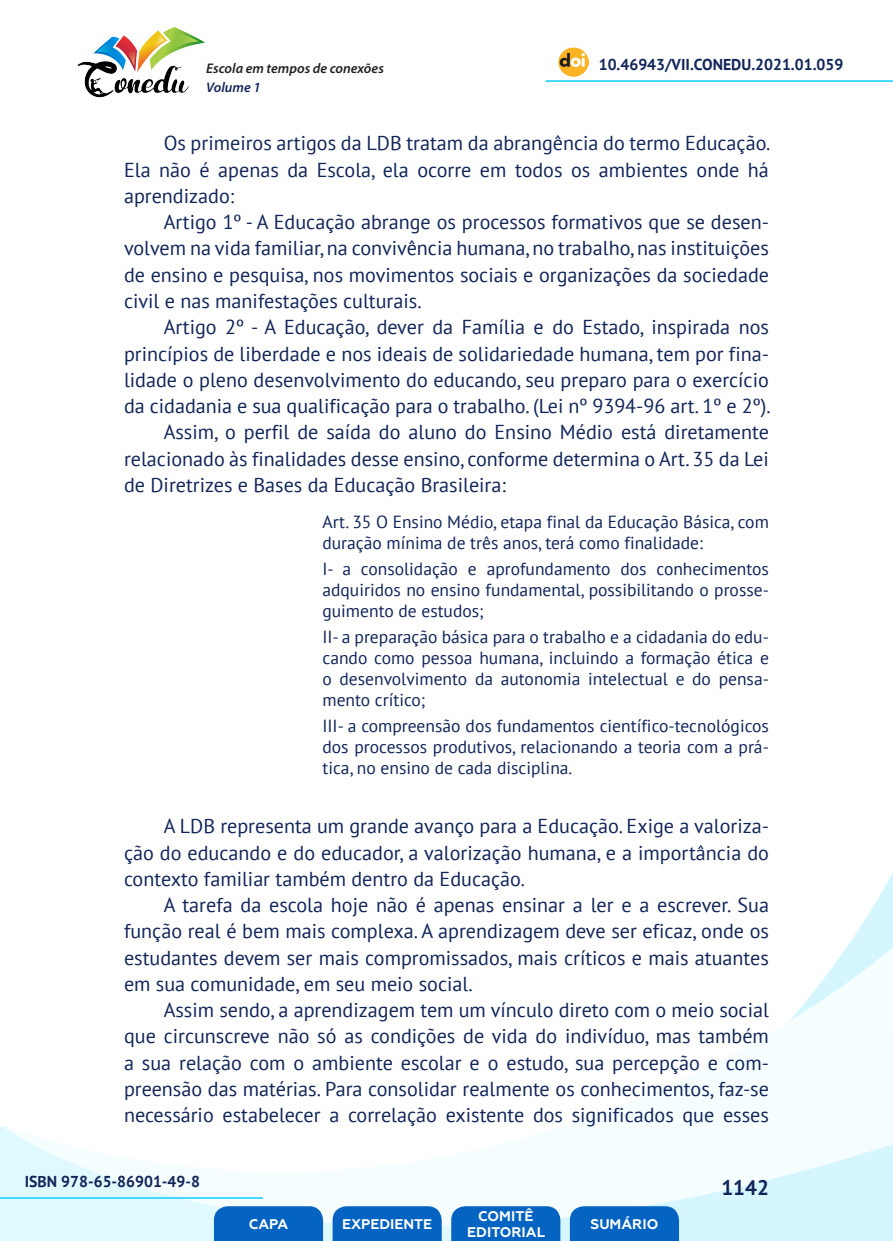
<style>
.page{position:relative;width:893px;height:1241px;background:#fff}
.page>*{position:absolute;margin:0;border:0;box-sizing:border-box;transform-origin:0 0}
.t1{font:700 21px "PT Sans";color:#112558}
._8_CORPO{font:20.12px/26.2px "PT Sans";color:#112558;text-align:justify}
._12_CITACAO{font:17.5px/21px "PT Sans";color:#112558;text-align:justify}
.t2{font:700 15.75px "PT Sans";color:#112558}
.t3{font:700 14px/16.8px "Geometria";color:#fff;text-align:center}
.t4{font:italic 600 14px "Myriad Pro";color:#231f20}
.t5{font:italic 600 14px "Myriad Pro";color:#112558}
</style>
<div class="page">
<svg style="left:848px;top:873px;width:45px;height:73px"></svg>
<svg style="left:0;top:946px;width:893px;height:294px"></svg>
<hr style="left:0;top:1196px;width:263px;height:2px;background:#2dd4fe">
<hr style="left:546px;top:80px;width:347px;height:2px;background:#2dd4fe">
<img style="left:559px;top:47px;width:30px;height:30px">
<img style="left:77px;top:27px;width:128px;height:71px">
<svg style="left:214px;top:1205px;width:109px;height:35px;background:#126bc4"></svg>
<svg style="left:333px;top:1205px;width:109px;height:35px;background:#126bc4"></svg>
<svg style="left:451px;top:1205px;width:109px;height:35px;background:#126bc4"></svg>
<svg style="left:570px;top:1205px;width:109px;height:35px;background:#116bc4"></svg>
<p class="t4" style="left:206px;top:59px;width:179px">Escola em tempos de conexões</p>
<p class="t2" style="left:599px;top:54px;width:246px">10.46943/VII.CONEDU.2021.01.059</p>
<p class="t5" style="left:206px;top:78px;width:56px">Volume 1</p>
<p class="_8_CORPO" style="left:124px;top:130px;width:648px;text-indent:40px">Os primeiros artigos da LDB tratam da abrangência do termo Educação.<br>Ela não é apenas da Escola, ela ocorre em todos os ambientes onde há aprendizado:</p>
<p class="_8_CORPO" style="left:124px;top:208px;width:646px;text-indent:40px">Artigo 1º - A Educação abrange os processos formativos que se desen&shy;volvem na vida familiar, na convivência humana, no trabalho, nas instituições de ensino e pesquisa, nos movimentos sociais e organizações da sociedade civil e nas manifestações culturais.</p>
<p class="_8_CORPO" style="left:124px;top:313px;width:648px;text-indent:40px">Artigo 2º - A Educação, dever da Família e do Estado, inspirada nos princípios de liberdade e nos ideais de solidariedade humana, tem por fina&shy;lidade o pleno desenvolvimento do educando, seu preparo para o exercício da cidadania e sua qualificação para o trabalho. (Lei nº 9394-96 art. 1º e 2º).</p>
<p class="_8_CORPO" style="left:124px;top:418px;width:646px;text-indent:40px">Assim, o perfil de saída do aluno do Ensino Médio está diretamente relacionado às finalidades desse ensino, conforme determina o Art. 35 da Lei de Diretrizes e Bases da Educação Brasileira:</p>
<p class="_12_CITACAO" style="left:322px;top:510px;width:448px">Art. 35 O Ensino Médio, etapa final da Educação Básica, com duração mínima de três anos, terá como finalidade:</p>
<p class="_12_CITACAO" style="left:322px;top:557px;width:448px">I- a consolidação e aprofundamento dos conhecimentos adquiridos no ensino fundamental, possibilitando o prosse&shy;guimento de estudos;</p>
<p class="_12_CITACAO" style="left:322px;top:625px;width:448px">II- a preparação básica para o trabalho e a cidadania do edu&shy;cando como pessoa humana, incluindo a formação ética e o desenvolvimento da autonomia intelectual e do pensa&shy;mento crítico;</p>
<p class="_12_CITACAO" style="left:322px;top:714px;width:448px">III- a compreensão dos fundamentos científico-tecnológicos dos processos produtivos, relacionando a teoria com a prá&shy;tica, no ensino de cada disciplina.</p>
<p class="_8_CORPO" style="left:124px;top:812px;width:646px;text-indent:40px">A LDB representa um grande avanço para a Educação. Exige a valoriza&shy;ção do educando e do educador, a valorização humana, e a importância do contexto familiar também dentro da Educação.</p>
<p class="_8_CORPO" style="left:124px;top:891px;width:646px;text-indent:40px">A tarefa da escola hoje não é apenas ensinar a ler e a escrever. Sua função real é bem mais complexa. A aprendizagem deve ser eficaz, onde os estudantes devem ser mais compromissados, mais críticos e mais atuantes em sua comunidade, em seu meio social.</p>
<p class="_8_CORPO" style="left:124px;top:996px;width:646px;text-indent:40px">Assim sendo, a aprendizagem tem um vínculo direto com o meio social que circunscreve não só as condições de vida do indivíduo, mas também a sua relação com o ambiente escolar e o estudo, sua percepção e com&shy;preensão das matérias. Para consolidar realmente os conhecimentos, faz-se necessário estabelecer a correlação existente dos significados que esses</p>
<p class="t2" style="left:25px;top:1170px;width:177px">ISBN 978-65-86901-49-8</p>
<p class="t3" style="left:249px;top:1215px;width:41px">CAPA</p>
<p class="t3" style="left:342px;top:1215px;width:92px">EXPEDIENTE</p>
<p class="t3" style="left:467px;top:1207px;width:79px">COMITÊ<br>EDITORIAL</p>
<p class="t3" style="left:590px;top:1215px;width:69px">SUMÁRIO</p>
<p class="t1" style="left:721px;top:1173px;width:49px">1142</p>
</div>
